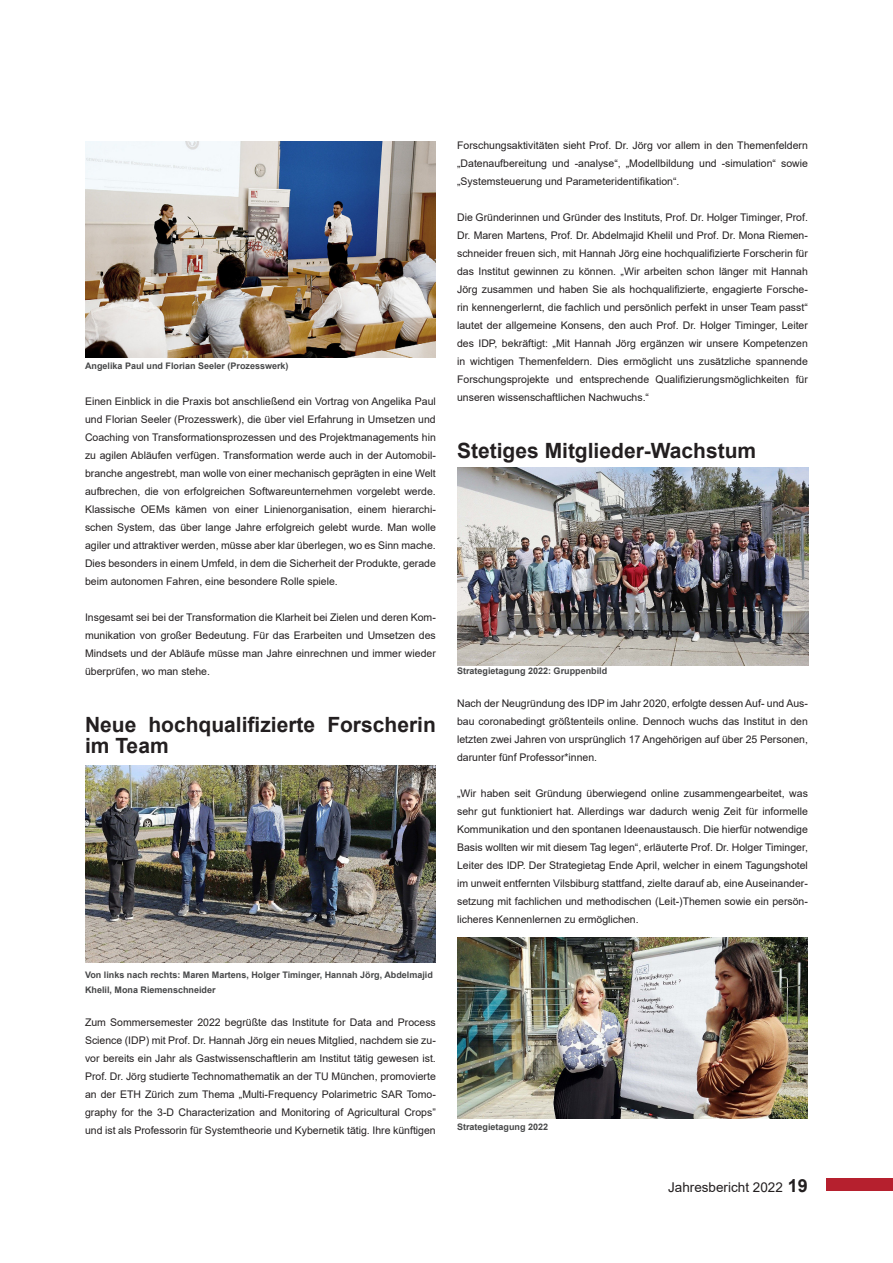
<style>
.page{position:relative;width:893px;height:1263px;background:#fff}
.page>*{position:absolute;margin:0;border:0;box-sizing:border-box;transform-origin:0 0}
.Erfolg_Unterüberschr{font:700 21px/21px "Arial";color:#231f20}
.t1{font:13.5px "Arial";color:#231f20}
.Fließtext{font:10.5px/18px "Arial";color:#231f20;text-align:justify}
.Bildunterschriften{font:700 9px/15px "Arial";color:#464748}
.s1{font-weight:700;font-size:18px}
</style>
<div class="page">
<div style="left:827px;top:1179px;width:66px;height:12px;background:#b6202e"></div>
<img style="left:85px;top:142px;width:351px;height:216px">
<img style="left:85px;top:765px;width:351px;height:198px">
<img style="left:457px;top:468px;width:351px;height:197px">
<img style="left:457px;top:938px;width:351px;height:180px">
<p class="Bildunterschriften" style="left:85px;top:358px;width:205px">Angelika Paul und Florian Seeler (Prozesswerk)</p>
<p class="Fließtext" style="left:85px;top:392px;width:352px">Einen Einblick in die Praxis bot anschließend ein Vortrag von Angelika Paul und Florian Seeler (Prozesswerk), die über viel Erfahrung in Umsetzen und Coaching von Transformationsprozessen und des Projektmanagements hin zu agilen Abläufen verfügen. Transformation werde auch in der Automobil&shy;branche angestrebt, man wolle von einer mechanisch geprägten in eine Welt aufbrechen, die von erfolgreichen Softwareunternehmen vorgelebt werde.<br>Klassische OEMs kämen von einer Linienorganisation, einem hierarchi&shy;schen System, das über lange Jahre erfolgreich gelebt wurde. Man wolle agiler und attraktiver werden, müsse aber klar überlegen, wo es Sinn mache.<br>Dies besonders in einem Umfeld, in dem die Sicherheit der Produkte, gerade beim autonomen Fahren, eine besondere Rolle spiele.</p>
<p class="Fließtext" style="left:85px;top:608px;width:352px">Insgesamt sei bei der Transformation die Klarheit bei Zielen und deren Kom&shy;munikation von großer Bedeutung. Für das Erarbeiten und Umsetzen des Mindsets und der Abläufe müsse man Jahre einrechnen und immer wieder überprüfen, wo man stehe.</p>
<p class="Erfolg_Unterüberschr" style="left:85px;top:714px;width:352px">Neue hochqualifizierte Forscherin im Team</p>
<p class="Bildunterschriften" style="left:85px;top:967px;width:349px">Von links nach rechts: Maren Martens, Holger Timinger, Hannah Jörg, Abdelmajid<br>Khelil, Mona Riemenschneider</p>
<p class="Fließtext" style="left:85px;top:1013px;width:352px">Zum Sommersemester 2022 begrüßte das Institute for Data and Process Science (IDP) mit Prof. Dr. Hannah Jörg ein neues Mitglied, nachdem sie zu&shy;vor bereits ein Jahr als Gastwissenschaftlerin am Institut tätig gewesen ist.<br>Prof. Dr. Jörg studierte Technomathematik an der TU München, promovierte an der ETH Zürich zum Thema „Multi-Frequency Polarimetric SAR Tomo&shy;graphy for the 3-D Characterization and Monitoring of Agricultural Crops” und ist als Professorin für Systemtheorie und Kybernetik tätig. Ihre künftigen</p>
<p class="Fließtext" style="left:457px;top:137px;width:352px">Forschungsaktivitäten sieht Prof. Dr. Jörg vor allem in den Themenfeldern „Datenaufbereitung und -analyse“, „Modellbildung und -simulation“ sowie „Systemsteuerung und Parameteridentifikation“.</p>
<p class="Fließtext" style="left:457px;top:209px;width:352px">Die Gründerinnen und Gründer des Instituts, Prof. Dr. Holger Timinger, Prof.<br>Dr. Maren Martens, Prof. Dr. Abdelmajid Khelil und Prof. Dr. Mona Riemen&shy;schneider freuen sich, mit Hannah Jörg eine hochqualifizierte Forscherin für das Institut gewinnen zu können. „Wir arbeiten schon länger mit Hannah Jörg zusammen und haben Sie als hochqualifizierte, engagierte Forsche&shy;rin kennengerlernt, die fachlich und persönlich perfekt in unser Team passt“ lautet der allgemeine Konsens, den auch Prof. Dr. Holger Timinger, Leiter des IDP, bekräftigt: „Mit Hannah Jörg ergänzen wir unsere Kompetenzen in wichtigen Themenfeldern. Dies ermöglicht uns zusätzliche spannende Forschungsprojekte und entsprechende Qualifizierungsmöglichkeiten für unseren wissenschaftlichen Nachwuchs.“</p>
<p class="Erfolg_Unterüberschr" style="left:457px;top:441px;width:301px">Stetiges Mitglieder-Wachstum</p>
<p class="Bildunterschriften" style="left:457px;top:664px;width:152px">Strategietagung 2022: Gruppenbild</p>
<p class="Fließtext" style="left:457px;top:695px;width:352px">Nach der Neugründung des IDP im Jahr 2020, erfolgte dessen Auf- und Aus&shy;bau coronabedingt größtenteils online. Dennoch wuchs das Institut in den letzten zwei Jahren von ursprünglich 17 Angehörigen auf über 25 Personen, darunter fünf Professor*innen.</p>
<p class="Fließtext" style="left:457px;top:785px;width:352px">„Wir haben seit Gründung überwiegend online zusammengearbeitet, was sehr gut funktioniert hat. Allerdings war dadurch wenig Zeit für informelle Kommunikation und den spontanen Ideenaustausch. Die hierfür notwendige Basis wollten wir mit diesem Tag legen“, erläuterte Prof. Dr. Holger Timinger, Leiter des IDP. Der Strategietag Ende April, welcher in einem Tagungshotel im unweit entfernten Vilsbiburg stattfand, zielte darauf ab, eine Auseinander&shy;setzung mit fachlichen und methodischen (Leit-)Themen sowie ein persön&shy;licheres Kennenlernen zu ermöglichen.</p>
<p class="Bildunterschriften" style="left:457px;top:1120px;width:93px">Strategietagung 2022</p>
<p class="t1" style="left:668px;top:1178px;width:141px">Jahresbericht 2022 <span class="s1">19</span></p>
</div>
